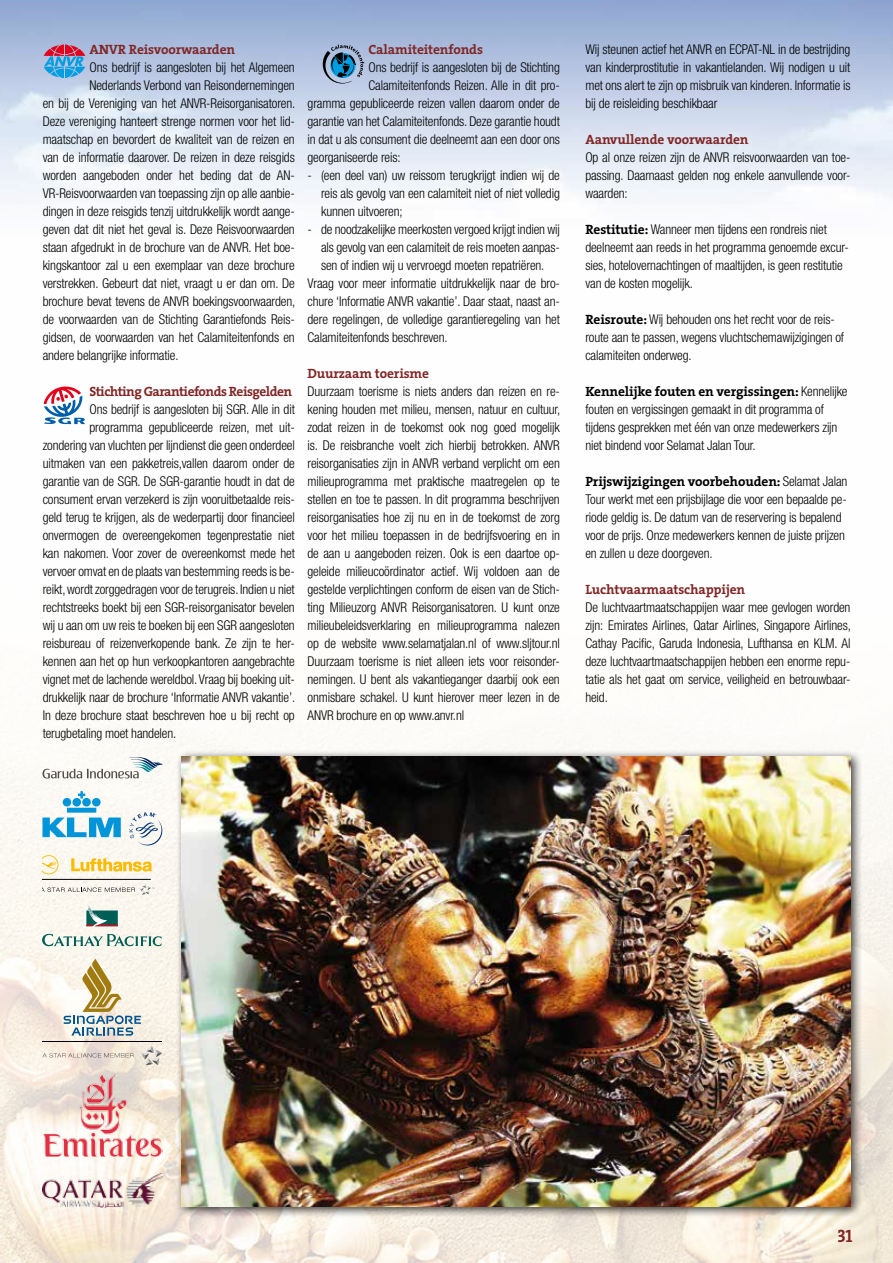
<style>
.page{position:relative;width:893px;height:1263px;background:#fff}
.page>*{position:absolute;margin:0;border:0;box-sizing:border-box;transform-origin:0 0}
.t1{font:18px "The Serif Bold Caps";color:#802625;scale:.96 1}
.t2{font:300 condensed 13.5px/18px "Helvetica Neue";letter-spacing:-.01em;color:#000;text-align:justify}
.t3{font:700 13.5px "The Serif";letter-spacing:-.01em;color:#802625}
.t4{font:700 13.5px "The Serif";letter-spacing:-.01em;color:#000}
.t5{font:700 13.5px "The Serif";letter-spacing:-.04em;color:#802625}
.s1{font-family:"The Serif";font-weight:700;font-stretch:normal}
.s2{font-family:"Helvetica Neue";font-weight:300;font-stretch:condensed}
</style>
<div class="page">
<img style="left:0;top:205px;width:893px;height:1058px">
<svg style="left:43px;top:757px;width:119px;height:21px"></svg>
<svg style="left:129px;top:812px;width:33px;height:33px"></svg>
<svg style="left:42px;top:791px;width:79px;height:46px"></svg>
<hr style="left:42px;top:879px;width:109px;height:1px;background:#000">
<svg style="left:42px;top:884px;width:112px;height:10px"></svg>
<svg style="left:42px;top:855px;width:16px;height:19px"></svg>
<svg style="left:71px;top:858px;width:81px;height:13px"></svg>
<svg style="left:86px;top:905px;width:33px;height:22px"></svg>
<svg style="left:42px;top:934px;width:120px;height:12px"></svg>
<svg style="left:64px;top:959px;width:77px;height:76px"></svg>
<hr style="left:43px;top:1041px;width:119px;height:1px;background:#000">
<svg style="left:141px;top:1045px;width:21px;height:20px"></svg>
<svg style="left:43px;top:1053px;width:91px;height:4px"></svg>
<svg style="left:44px;top:44px;width:41px;height:34px"></svg>
<svg style="left:44px;top:387px;width:41px;height:37px"></svg>
<svg style="left:323px;top:45px;width:41px;height:39px;background:#678dab"></svg>
<img style="left:42px;top:1074px;width:120px;height:82px">
<img style="left:43px;top:1173px;width:119px;height:34px">
<div style="left:175px;top:750px;width:687px;height:468px;background:#000;opacity:.75"></div>
<img style="left:181px;top:756px;width:669px;height:450px">
<p class="t3" style="left:90px;top:38px;width:147px">ANVR Reisvoorwaarden</p>
<p class="t2" style="left:90px;top:58px;width:207px">Ons bedrijf is aangesloten bij het Algemeen</p>
<p class="t2" style="left:90px;top:76px;width:207px">Nederlands Verbond van Reisondernemingen</p>
<p class="t2" style="left:43px;top:94px;width:254px">en bij de Vereniging van het ANVR-Reisorganisatoren.</p>
<p class="t2" style="left:43px;top:112px;width:254px">Deze vereniging hanteert strenge normen voor het lid-</p>
<p class="t2" style="left:43px;top:130px;width:254px">maatschap en bevordert de kwaliteit van de reizen en</p>
<p class="t2" style="left:43px;top:148px;width:254px">van de informatie daarover. De reizen in deze reisgids</p>
<p class="t2" style="left:43px;top:166px;width:254px">worden aangeboden onder het beding dat de AN-</p>
<p class="t2" style="left:43px;top:184px;width:254px">VR-Reisvoorwaarden van toepassing zijn op alle aanbie-</p>
<p class="t2" style="left:43px;top:202px;width:254px">dingen in deze reisgids tenzij uitdrukkelijk wordt aange-</p>
<p class="t2" style="left:43px;top:220px;width:254px">geven dat dit niet het geval is. Deze Reisvoorwaarden</p>
<p class="t2" style="left:43px;top:238px;width:254px">staan afgedrukt in de brochure van de ANVR. Het boe-</p>
<p class="t2" style="left:43px;top:256px;width:254px">kingskantoor zal u een exemplaar van deze brochure</p>
<p class="t2" style="left:43px;top:274px;width:254px">verstrekken. Gebeurt dat niet, vraagt u er dan om. De</p>
<p class="t2" style="left:43px;top:292px;width:254px">brochure bevat tevens de ANVR boekingsvoorwaarden,</p>
<p class="t2" style="left:43px;top:310px;width:254px">de voorwaarden van de Stichting Garantiefonds Reis-</p>
<p class="t2" style="left:43px;top:328px;width:254px">gidsen, de voorwaarden van het Calamiteitenfonds en</p>
<p class="t2" style="left:43px;top:346px;width:137px">andere belangrijke informatie.</p>
<p class="t5" style="left:90px;top:380px;width:204px">Stichting Garantiefonds Reisgelden</p>
<p class="t2" style="left:90px;top:400px;width:207px">Ons bedrijf is aangesloten bij SGR. Alle in dit</p>
<p class="t2" style="left:90px;top:418px;width:207px">programma gepubliceerde reizen, met uit-</p>
<p class="t2" style="left:43px;top:436px;width:254px">zondering van vluchten per lijndienst die geen onderdeel</p>
<p class="t2" style="left:43px;top:454px;width:254px">uitmaken van een pakketreis,vallen daarom onder de</p>
<p class="t2" style="left:43px;top:472px;width:254px">garantie van de SGR. De SGR-garantie houdt in dat de</p>
<p class="t2" style="left:43px;top:490px;width:254px">consument ervan verzekerd is zijn vooruitbetaalde reis-</p>
<p class="t2" style="left:43px;top:508px;width:254px">geld terug te krijgen, als de wederpartij door financieel</p>
<p class="t2" style="left:43px;top:526px;width:254px">onvermogen de overeengekomen tegenprestatie niet</p>
<p class="t2" style="left:43px;top:544px;width:254px">kan nakomen. Voor zover de overeenkomst mede het</p>
<p class="t2" style="left:43px;top:562px;width:254px">vervoer omvat en de plaats van bestemming reeds is be-</p>
<p class="t2" style="left:43px;top:580px;width:254px">reikt, wordt zorggedragen voor de terugreis. Indien u niet</p>
<p class="t2" style="left:43px;top:598px;width:254px">rechtstreeks boekt bij een SGR-reisorganisator bevelen</p>
<p class="t2" style="left:43px;top:616px;width:254px">wij u aan om uw reis te boeken bij een SGR aangesloten</p>
<p class="t2" style="left:43px;top:634px;width:254px">reisbureau of reizenverkopende bank. Ze zijn te her-</p>
<p class="t2" style="left:43px;top:652px;width:254px">kennen aan het op hun verkoopkantoren aangebrachte</p>
<p class="t2" style="left:43px;top:670px;width:254px">vignet met de lachende wereldbol. Vraag bij boeking uit-</p>
<p class="t2" style="left:43px;top:688px;width:254px">drukkelijk naar de brochure ‘Informatie ANVR vakantie’.</p>
<p class="t2" style="left:43px;top:706px;width:254px">In deze brochure staat beschreven hoe u bij recht op</p>
<p class="t2" style="left:43px;top:724px;width:135px">terugbetaling moet handelen.</p>
<p class="t3" style="left:369px;top:38px;width:116px">Calamiteitenfonds</p>
<p class="t2" style="left:369px;top:58px;width:193px">Ons bedrijf is aangesloten bij de Stichting</p>
<p class="t2" style="left:369px;top:76px;width:193px">Calamiteitenfonds Reizen. Alle in dit pro-</p>
<p class="t2" style="left:308px;top:94px;width:254px">gramma gepubliceerde reizen vallen daarom onder de</p>
<p class="t2" style="left:308px;top:112px;width:254px">garantie van het Calamiteitenfonds. Deze garantie houdt</p>
<p class="t2" style="left:308px;top:130px;width:254px">in dat u als consument die deelneemt aan een door ons</p>
<p class="t2" style="left:308px;top:148px;width:94px">georganiseerde reis:</p>
<p class="t2" style="left:321px;top:166px;width:240px;text-indent:-13px">- (een deel van) uw reissom terugkrijgt indien wij de reis als gevolg van een calamiteit niet of niet volledig kunnen uitvoeren;</p>
<p class="t2" style="left:308px;top:220px;width:254px">- de noodzakelijke meerkosten vergoed krijgt indien wij</p>
<p class="t2" style="left:321px;top:238px;width:240px">als gevolg van een calamiteit de reis moeten aanpas-</p>
<p class="t2" style="left:321px;top:256px;width:225px">sen of indien wij u vervroegd moeten repatriëren.</p>
<p class="t2" style="left:308px;top:274px;width:254px">Vraag voor meer informatie uitdrukkelijk naar de bro-</p>
<p class="t2" style="left:308px;top:292px;width:254px">chure ‘Informatie ANVR vakantie’. Daar staat, naast an-</p>
<p class="t2" style="left:308px;top:310px;width:254px">dere regelingen, de volledige garantieregeling van het</p>
<p class="t2" style="left:308px;top:328px;width:142px">Calamiteitenfonds beschreven.</p>
<p class="t3" style="left:308px;top:362px;width:123px">Duurzaam toerisme</p>
<p class="t2" style="left:308px;top:382px;width:254px">Duurzaam toerisme is niets anders dan reizen en re&shy;kening houden met milieu, mensen, natuur en cultuur, zodat reizen in de toekomst ook nog goed mogelijk is. De reisbranche voelt zich hierbij betrokken. ANVR reisorganisaties zijn in ANVR verband verplicht om een milieuprogramma met praktische maatregelen op te stellen en toe te passen. In dit programma beschrijven reisorganisaties hoe zij nu en in de toekomst de zorg voor het milieu toepassen in de bedrijfsvoering en in de aan u aangeboden reizen. Ook is een daartoe op&shy;geleide milieucoördinator actief. Wij voldoen aan de gestelde verplichtingen conform de eisen van de Stich&shy;ting Milieuzorg ANVR Reisorganisatoren. U kunt onze milieubeleidsverklaring en milieuprogramma nalezen op de website www.selamatjalan.nl of www.sljtour.nl Duurzaam toerisme is niet alleen iets voor reisonder&shy;nemingen. U bent als vakantieganger daarbij ook een onmisbare schakel. U kunt hierover meer lezen in de ANVR brochure en op www.anvr.nl</p>
<p class="t2" style="left:585px;top:40px;width:267px">Wij steunen actief het ANVR en ECPAT-NL in de bestrijding van kinderprostitutie in vakantielanden. Wij nodigen u uit met ons alert te zijn op misbruik van kinderen. Informatie is bij de reisleiding beschikbaar</p>
<p class="t3" style="left:585px;top:128px;width:165px">Aanvullende voorwaarden</p>
<p class="t2" style="left:585px;top:148px;width:267px">Op al onze reizen zijn de ANVR reisvoorwaarden van toe&shy;passing. Daarnaast gelden nog enkele aanvullende voor&shy;waarden:</p>
<p class="t2" style="left:585px;top:220px;width:265px;text-align:left"><span class="s1">Restitutie:</span> Wanneer men tijdens een rondreis niet deelneemt aan reeds in het programma genoemde excur&shy;sies, hotelovernachtingen of maaltijden, is geen restitutie van de kosten mogelijk.</p>
<p class="t2" style="left:585px;top:310px;width:260px;text-align:left"><span class="s1">Reisroute:</span> Wij behouden ons het recht voor de reis&shy;route aan te passen, wegens vluchtschemawijzigingen of calamiteiten onderweg.</p>
<p class="t4" style="left:585px;top:380px;width:264px">Kennelijke fouten en vergissingen: <span class="s2">Kennelijke</span></p>
<p class="t2" style="left:585px;top:400px;width:254px;text-align:left">fouten en vergissingen gemaakt in dit programma of tijdens gesprekken met één van onze medewerkers zijn niet bindend voor Selamat Jalan Tour.</p>
<p class="t4" style="left:585px;top:470px;width:263px">Prijswijzigingen voorbehouden: <span class="s2">Selamat Jalan</span></p>
<p class="t2" style="left:585px;top:490px;width:263px;text-align:left">Tour werkt met een prijsbijlage die voor een bepaalde pe&shy;riode geldig is. De datum van de reservering is bepalend voor de prijs. Onze medewerkers kennen de juiste prijzen en zullen u deze doorgeven.</p>
<p class="t3" style="left:585px;top:578px;width:161px">Luchtvaarmaatschappijen</p>
<p class="t2" style="left:585px;top:598px;width:267px">De luchtvaartmaatschappijen waar mee gevlogen worden zijn: Emirates Airlines, Qatar Airlines, Singapore Airlines, Cathay Pacific, Garuda Indonesia, Lufthansa en KLM. Al deze luchtvaartmaatschappijen hebben een enorme repu&shy;tatie als het gaat om service, veiligheid en betrouwbaar&shy;heid.</p>
<h1 class="t1" style="left:837px;top:1221px;width:17px">31</h1>
</div>
